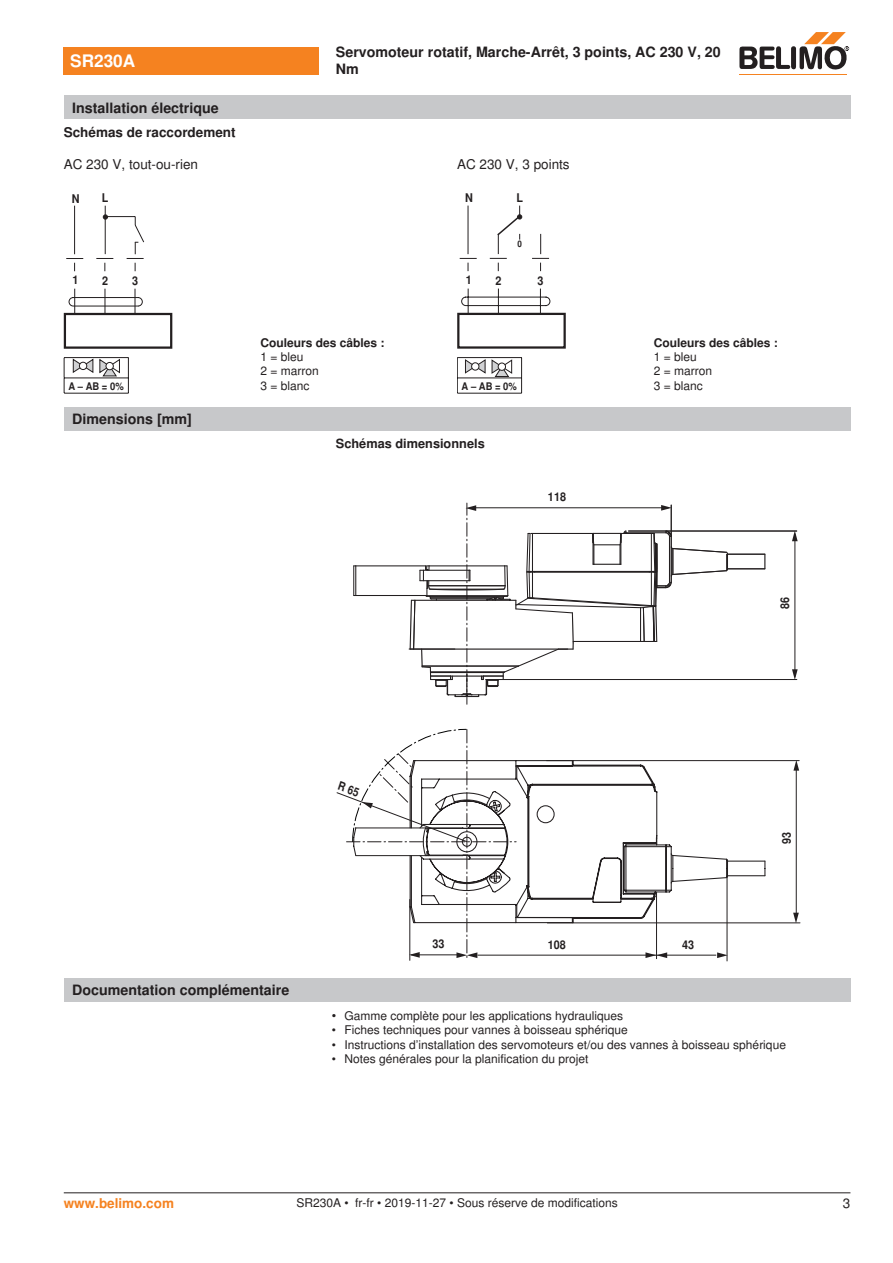
<style>
.page{position:relative;width:893px;height:1263px;background:#fff}
.page>*{position:absolute;margin:0;border:0;box-sizing:border-box;transform-origin:0 0}
.t1{font:700 17.25px "Nimbus Sans BEL";color:#fff}
.t2{font:700 14.25px/17.1px "Nimbus Sans BEL";color:#231f20}
.Anschluss_Schema_Bas{font:13.5px "Nimbus Sans BEL";color:#231f20}
.t3{font:700 13.5px "Nimbus Sans BEL";color:#231f20}
.t4{font:700 13.5px "Nimbus Sans BEL";color:#f58220}
.Rechtsbündig_Footer{font:13.5px "Nimbus Sans BEL";color:#231f20}
.t5{font:700 12.75px "Nimbus Sans BEL";color:#231f20}
.Bulletpoints{font:12px "Nimbus Sans BEL";color:#231f20}
.Footer_EU_center{font:12px "Nimbus Sans BEL";color:#231f20}
.Legende{font:12px/14.4px "Nimbus Sans BEL";color:#231f20}
.Anschluss_Schema_Bas-2{font:700 12px "Nimbus Sans BEL";color:#231f20}
.t6{font:700 12px "Nimbus Sans BEL";color:#231f20;scale:.9 1}
.t7{font:700 10.5px "Nimbus Sans BEL";color:#231f20;scale:.9 1}
.t8{font:700 9px "Nimbus Sans BEL";color:#231f20;scale:.9 1}
.s1{font-size:12.75px}
</style>
<div class="page">
<div style="left:64px;top:313px;width:108px;height:36px;border:2px solid #231f20"></div>
<svg style="left:66px;top:205px;width:79px;height:109px"></svg>
<hr style="left:64px;top:357px;width:65px;height:1px;background:#231f20">
<hr style="left:64px;top:378px;width:65px;height:1px;background:#231f20">
<svg style="left:64px;top:358px;width:1px;height:35px"></svg>
<svg style="left:128px;top:358px;width:1px;height:35px"></svg>
<hr style="left:64px;top:393px;width:65px;height:1px;background:#231f20">
<svg style="left:73px;top:358px;width:47px;height:19px"></svg>
<div style="left:79px;top:362px;width:8px;height:8px;background:#fff;border-radius:50%"></div>
<div style="left:79px;top:362px;width:8px;height:8px;border:1px solid #231f20;border-radius:50%"></div>
<hr style="left:468px;top:206px;width:1px;height:48px;background:#231f20">
<svg style="left:461px;top:288px;width:90px;height:25px"></svg>
<svg style="left:532px;top:234px;width:17px;height:37px"></svg>
<svg style="left:460px;top:258px;width:17px;height:13px"></svg>
<svg style="left:490px;top:206px;width:32px;height:65px"></svg>
<div style="left:457px;top:313px;width:109px;height:36px;border:2px solid #231f20"></div>
<hr style="left:457px;top:357px;width:65px;height:1px;background:#231f20">
<hr style="left:457px;top:378px;width:65px;height:1px;background:#231f20">
<svg style="left:457px;top:358px;width:1px;height:35px"></svg>
<svg style="left:521px;top:358px;width:1px;height:35px"></svg>
<hr style="left:457px;top:393px;width:65px;height:1px;background:#231f20">
<svg style="left:465px;top:359px;width:47px;height:18px"></svg>
<div style="left:472px;top:363px;width:7px;height:7px;background:#fff;border-radius:50%"></div>
<div style="left:471px;top:362px;width:8px;height:8px;border:1px solid #231f20;border-radius:50%"></div>
<div style="left:64px;top:407px;width:786px;height:23px;background:#c7c8ca"></div>
<hr style="left:546px;top:760px;width:253px;height:1px;background:#231f20">
<hr style="left:796px;top:765px;width:1px;height:153px;background:#231f20">
<svg style="left:793px;top:913px;width:6px;height:9px"></svg>
<svg style="left:793px;top:760px;width:6px;height:11px"></svg>
<hr style="left:727px;top:876px;width:1px;height:85px;background:#231f20">
<hr style="left:547px;top:922px;width:253px;height:1px;background:#231f20">
<hr style="left:486px;top:679px;width:311px;height:1px;background:#231f20">
<svg style="left:764px;top:555px;width:1px;height:13px"></svg>
<hr style="left:628px;top:531px;width:169px;height:1px;background:#231f20">
<hr style="left:356px;top:565px;width:70px;height:1px;background:#231f20">
<hr style="left:356px;top:595px;width:71px;height:1px;background:#231f20">
<hr style="left:727px;top:568px;width:38px;height:1px;background:#231f20">
<hr style="left:727px;top:554px;width:38px;height:1px;background:#231f20">
<svg style="left:353px;top:565px;width:3px;height:31px"></svg>
<hr style="left:410px;top:899px;width:1px;height:61px;background:#231f20">
<hr style="left:795px;top:534px;width:1px;height:142px;background:#231f20">
<svg style="left:792px;top:531px;width:6px;height:10px"></svg>
<svg style="left:792px;top:669px;width:6px;height:11px"></svg>
<svg style="left:409px;top:503px;width:320px;height:201px"></svg>
<div style="left:64px;top:978px;width:786px;height:24px;background:#c7c8ca"></div>
<div style="left:64px;top:47px;width:255px;height:27px;background:#f58220"></div>
<hr style="left:739px;top:74px;width:107px;height:1px;background:#f58220">
<svg style="left:739px;top:32px;width:110px;height:38px"></svg>
<div style="left:64px;top:96px;width:786px;height:23px;background:#c7c8ca"></div>
<hr style="left:64px;top:1192px;width:786px;height:1px;background:#231f20">
<svg style="left:336px;top:729px;width:430px;height:230px"></svg>
<p class="t1" style="left:70px;top:51px;width:67px">SR230A</p>
<p class="t2" style="left:336px;top:44px;width:386px">Servomoteur rotatif, Marche-Arrêt, 3 points, AC 230 V, 20<br>Nm</p>
<p class="t2" style="left:72px;top:100px;width:148px">Installation électrique</p>
<p class="t3" style="left:64px;top:125px;width:173px">Schémas de raccordement</p>
<p class="Anschluss_Schema_Bas" style="left:64px;top:156px;width:136px">AC 230 V, tout-ou-rien</p>
<p class="Anschluss_Schema_Bas" style="left:457px;top:156px;width:114px">AC 230 V, 3 points</p>
<p class="t6" style="left:72px;top:192px;width:10px">N</p>
<p class="t6" style="left:102px;top:191px;width:9px">L</p>
<p class="t6" style="left:465px;top:191px;width:10px">N</p>
<p class="t6" style="left:516px;top:191px;width:9px">L</p>
<p class="t8" style="left:517px;top:239px;width:7px">0</p>
<p class="t6" style="left:72px;top:273px;width:8px">1</p>
<p class="t6" style="left:102px;top:274px;width:8px">2</p>
<p class="t6" style="left:132px;top:274px;width:8px">3</p>
<p class="t6" style="left:466px;top:273px;width:8px">1</p>
<p class="t6" style="left:495px;top:274px;width:8px">2</p>
<p class="t6" style="left:537px;top:274px;width:8px">3</p>
<p class="t7" style="left:68px;top:380px;width:63px">A – AB = 0%</p>
<p class="Anschluss_Schema_Bas-2" style="left:260px;top:335px;width:126px">Couleurs des câbles :</p>
<p class="Legende" style="left:260px;top:350px;width:60px">1 = bleu<br>2 = marron<br>3 = blanc</p>
<p class="t7" style="left:462px;top:380px;width:63px">A – AB = 0%</p>
<p class="Anschluss_Schema_Bas-2" style="left:654px;top:335px;width:126px">Couleurs des câbles :</p>
<p class="Legende" style="left:654px;top:350px;width:60px">1 = bleu<br>2 = marron<br>3 = blanc</p>
<p class="t2" style="left:72px;top:411px;width:121px">Dimensions [mm]</p>
<p class="t5" style="left:336px;top:436px;width:150px">Schémas dimensionnels</p>
<p class="t6" style="left:548px;top:489px;width:22px">118</p>
<p class="t6" style="left:778px;top:609px;width:15px;rotate:-90deg">86</p>
<p class="t2" style="left:72px;top:982px;width:218px">Documentation complémentaire</p>
<p class="t6" style="left:432px;top:936px;width:15px">33</p>
<p class="t6" style="left:548px;top:938px;width:22px">108</p>
<p class="t6" style="left:682px;top:938px;width:15px">43</p>
<p class="t6" style="left:780px;top:843px;width:15px;rotate:-90deg">93</p>
<p class="Bulletpoints" style="left:332px;top:1008px;width:293px"><span class="s1">•</span> Gamme complète pour les applications hydrauliques</p>
<p class="Bulletpoints" style="left:332px;top:1023px;width:298px">• Fiches techniques pour vannes à boisseau sphérique</p>
<p class="Bulletpoints" style="left:332px;top:1037px;width:456px">• Instructions d’installation des servomoteurs et/ou des vannes à boisseau sphérique</p>
<p class="Bulletpoints" style="left:332px;top:1051px;width:258px">• Notes générales pour la planification du projet</p>
<p class="t4" style="left:64px;top:1195px;width:112px">www.belimo.com</p>
<p class="Footer_EU_center" style="left:296px;top:1196px;width:323px">SR230A • fr-fr • 2019-11-27 • Sous réserve de modifications</p>
<p class="Rechtsbündig_Footer" style="left:843px;top:1195px;width:9px">3</p>
</div>
